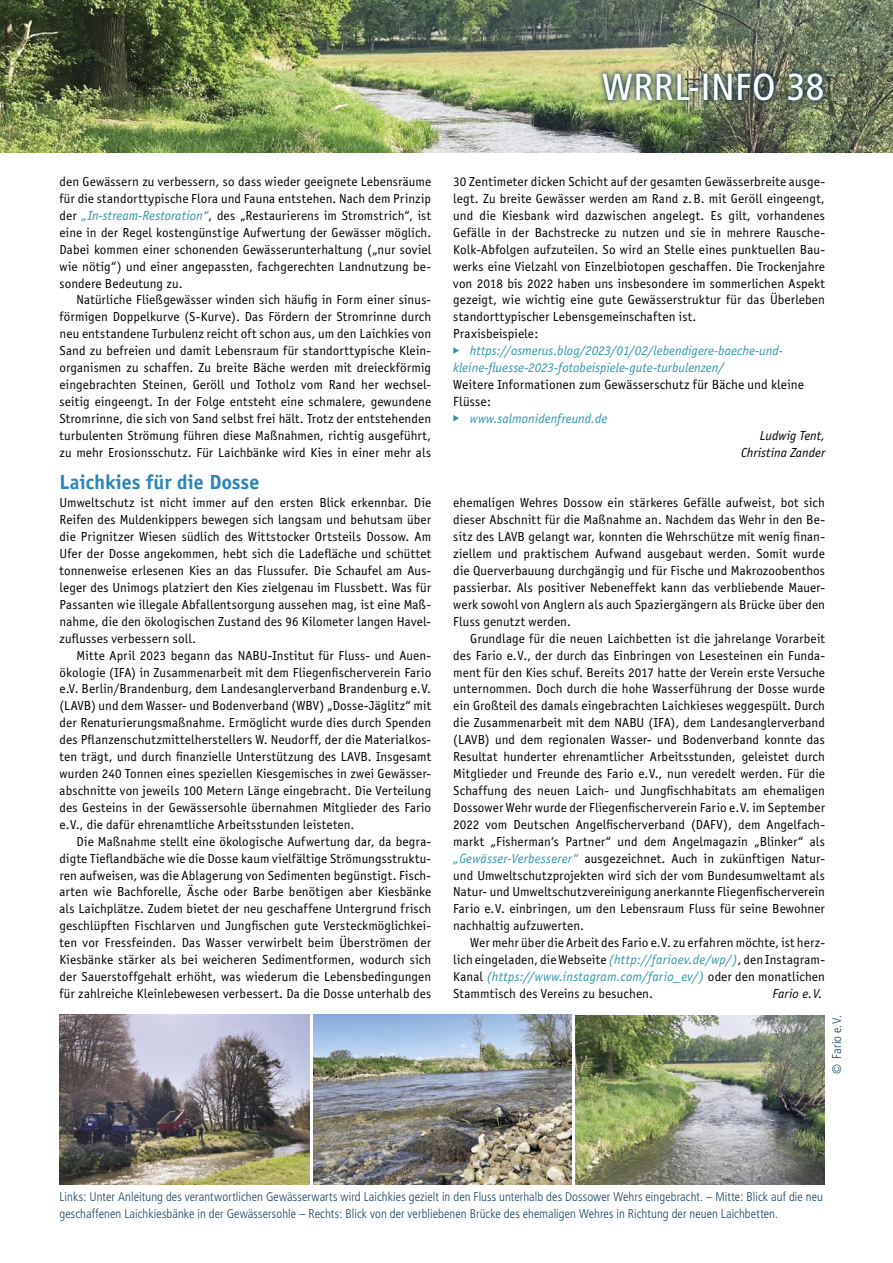
<style>
.page{position:relative;width:893px;height:1263px;background:#fff}
.page>*{position:absolute;margin:0;border:0;box-sizing:border-box;transform-origin:0 0}
.t1{font:condensed 37.5px "Frutiger";letter-spacing:.03em;color:#fff}
.ueber_1{font:700 21px "Officina Sans";letter-spacing:.005em;color:#2b85ba}
.liste{font:italic 13.65px/17px "Officina Sans";color:#3296a7}
.body_ohne_einzug{font:13.65px/17px "Officina Sans";letter-spacing:.01em;color:#000}
.body{font:italic 13.65px "Officina Sans";letter-spacing:.015em;color:#3296a7}
.body-2{font:13.5px/17px "Officina Sans";letter-spacing:.01em;color:#000;text-align:justify}
.body_ohne_einzug-2{font:13.5px/17px "Officina Sans";letter-spacing:.015em;color:#000;text-align:justify}
.autor{font:italic 13.5px/17px "Officina Sans";letter-spacing:.005em;color:#000;text-align:right}
.body-3{font:italic 13.5px "Officina Sans";letter-spacing:.005em;color:#000}
.bildunterschrift{font:300 condensed 12.6px/17px "Frutiger";letter-spacing:.005em;color:#19425d}
.s1{font-style:italic;font-size:13.65px;color:#3296a7}
.s2{font-style:normal;font-size:13.5px;color:#000}
</style>
<div class="page">
<img style="left:0;top:0;width:893px;height:152px">
<svg style="left:453px;top:347px;width:6px;height:7px"></svg>
<svg style="left:453px;top:415px;width:6px;height:7px"></svg>
<img style="left:313px;top:1015px;width:258px;height:169px">
<img style="left:575px;top:1015px;width:250px;height:169px">
<img style="left:60px;top:1015px;width:249px;height:169px">
<img style="left:597px;top:67px;width:232px;height:40px">
<p class="t1" style="left:603px;top:65px;width:223px">WRRL-INFO 38</p>
<p class="body-2" style="left:60px;top:173px;width:373px">den Gewässern zu verbessern, so dass wieder geeignete Lebensräume für die standorttypische Flora und Fauna entstehen. Nach dem Prinzip der <span class="s1">„In-stream-Restoration“</span>, des „Restaurierens im Stromstrich“, ist eine in der Regel kostengünstige Aufwertung der Gewässer möglich.<br>Dabei kommen einer schonenden Gewässerunterhaltung („nur soviel wie nötig“) und einer angepassten, fachgerechten Landnutzung be&shy;sondere Bedeutung zu.</p>
<p class="body-2" style="left:60px;top:292px;width:373px;text-indent:17px">Natürliche Fließgewässer winden sich häufig in Form einer sinus&shy;förmigen Doppelkurve (S-Kurve). Das Fördern der Stromrinne durch neu entstandene Turbulenz reicht oft schon aus, um den Laichkies von Sand zu befreien und damit Lebensraum für standorttypische Klein&shy;organismen zu schaffen. Zu breite Bäche werden mit dreieckförmig eingebrachten Steinen, Geröll und Totholz vom Rand her wechsel&shy;seitig eingeengt. In der Folge entsteht eine schmalere, gewundene Stromrinne, die sich von Sand selbst frei hält. Trotz der entstehenden turbulenten Strömung führen diese Maßnahmen, richtig ausgeführt, zu mehr Erosionsschutz. Für Laichbänke wird Kies in einer mehr als</p>
<p class="ueber_1" style="left:60px;top:469px;width:201px">Laichkies für die Dosse</p>
<p class="body_ohne_einzug-2" style="left:60px;top:495px;width:373px">Umweltschutz ist nicht immer auf den ersten Blick erkennbar. Die Reifen des Muldenkippers bewegen sich langsam und behutsam über die Prignitzer Wiesen südlich des Wittstocker Ortsteils Dossow. Am Ufer der Dosse angekommen, hebt sich die Ladefläche und schüttet tonnenweise erlesenen Kies an das Flussufer. Die Schaufel am Aus&shy;leger des Unimogs platziert den Kies zielgenau im Flussbett. Was für Passanten wie illegale Abfallentsorgung aussehen mag, ist eine Maß&shy;nahme, die den ökologischen Zustand des 96 Kilometer langen Havel&shy;zuflusses verbessern soll.</p>
<p class="body-2" style="left:60px;top:647px;width:373px;text-indent:17px">Mitte April 2023 begann das NABU-Institut für Fluss- und Auen&shy;ökologie (IFA) in Zusammenarbeit mit dem Fliegenfischerverein Fario e.V. Berlin/Brandenburg, dem Landesanglerverband Brandenburg e.V. (LAVB) und dem Wasser- und Bodenverband (WBV) „Dosse-Jäglitz“ mit der Renaturierungsmaßnahme. Ermöglicht wurde dies durch Spenden des Pflanzenschutzmittelherstellers W. Neudorff, der die Materialkos&shy;ten trägt, und durch finanzielle Unterstützung des LAVB. Insgesamt wurden 240 Tonnen eines speziellen Kiesgemisches in zwei Gewässer&shy;abschnitte von jeweils 100 Metern Länge eingebracht. Die Verteilung des Gesteins in der Gewässersohle übernahmen Mitglieder des Fario e.V., die dafür ehrenamtliche Arbeitsstunden leisteten.</p>
<p class="body-2" style="left:60px;top:833px;width:373px;text-indent:17px">Die Maßnahme stellt eine ökologische Aufwertung dar, da begra&shy;digte Tieflandbäche wie die Dosse kaum vielfältige Strömungsstruktu&shy;ren aufweisen, was die Ablagerung von Sedimenten begünstigt. Fisch&shy;arten wie Bachforelle, Äsche oder Barbe benötigen aber Kiesbänke als Laichplätze. Zudem bietet der neu geschaffene Untergrund frisch geschlüpften Fischlarven und Jungfischen gute Versteckmöglichkei&shy;ten vor Fressfeinden. Das Wasser verwirbelt beim Überströmen der Kiesbänke stärker als bei weicheren Sedimentformen, wodurch sich der Sauerstoffgehalt erhöht, was wiederum die Lebensbedingungen für zahlreiche Kleinlebewesen verbessert. Da die Dosse unterhalb des</p>
<p class="body-2" style="left:453px;top:173px;width:373px">30 Zentimeter dicken Schicht auf der gesamten Gewässerbreite ausge&shy;legt. Zu breite Gewässer werden am Rand z.B. mit Geröll eingeengt, und die Kiesbank wird dazwischen angelegt. Es gilt, vorhandenes Gefälle in der Bachstrecke zu nutzen und sie in mehrere Rausche-Kolk-Abfolgen aufzuteilen. So wird an Stelle eines punktuellen Bau&shy;werks eine Vielzahl von Einzelbiotopen geschaffen. Die Trockenjahre von 2018 bis 2022 haben uns insbesondere im sommerlichen Aspekt gezeigt, wie wichtig eine gute Gewässerstruktur für das Überleben standorttypischer Lebensgemeinschaften ist.</p>
<p class="body_ohne_einzug-2" style="left:453px;top:325px;width:86px">Praxisbeispiele:</p>
<p class="liste" style="left:453px;top:342px;width:331px;text-indent:17px">https://osmerus.blog/2023/01/02/lebendigere-baeche-und&shy;kleine-fluesse-2023-fotobeispiele-gute-turbulenzen/</p>
<p class="body_ohne_einzug" style="left:453px;top:376px;width:352px">Weitere Informationen zum Gewässerschutz für Bäche und kleine<br>Flüsse:</p>
<p class="liste" style="left:470px;top:410px;width:139px">www.salmonidenfreund.de</p>
<p class="autor" style="left:741px;top:427px;width:85px">Ludwig Tent,<br>Christina Zander</p>
<p class="body-2" style="left:453px;top:495px;width:373px">ehemaligen Wehres Dossow ein stärkeres Gefälle aufweist, bot sich dieser Abschnitt für die Maßnahme an. Nachdem das Wehr in den Be&shy;sitz des LAVB gelangt war, konnten die Wehrschütze mit wenig finan&shy;ziellem und praktischem Aufwand ausgebaut werden. Somit wurde die Querverbauung durchgängig und für Fische und Makrozoobenthos passierbar. Als positiver Nebeneffekt kann das verbliebende Mauer&shy;werk sowohl von Anglern als auch Spaziergängern als Brücke über den Fluss genutzt werden.</p>
<p class="body-2" style="left:453px;top:630px;width:373px;text-indent:17px">Grundlage für die neuen Laichbetten ist die jahrelange Vorarbeit des Fario e.V., der durch das Einbringen von Lesesteinen ein Funda&shy;ment für den Kies schuf. Bereits 2017 hatte der Verein erste Versuche unternommen. Doch durch die hohe Wasserführung der Dosse wurde ein Großteil des damals eingebrachten Laichkieses weggespült. Durch die Zusammenarbeit mit dem NABU (IFA), dem Landesanglerverband (LAVB) und dem regionalen Wasser- und Bodenverband konnte das Resultat hunderter ehrenamtlicher Arbeitsstunden, geleistet durch Mitglieder und Freunde des Fario e.V., nun veredelt werden. Für die Schaffung des neuen Laich- und Jungfischhabitats am ehemaligen Dossower Wehr wurde der Fliegenfischerverein Fario e.V. im September 2022 vom Deutschen Angelfischerverband (DAFV), dem Angelfach&shy;markt „Fisherman‘s Partner“ und dem Angelmagazin „Blinker“ als <span class="s1">„Gewässer-Verbesserer“</span> ausgezeichnet. Auch in zukünftigen Natur&shy;und Umweltschutzprojekten wird sich der vom Bundesumweltamt als Natur- und Umweltschutzvereinigung anerkannte Fliegenfischerverein Fario e.V. einbringen, um den Lebensraum Fluss für seine Bewohner nachhaltig aufzuwerten.</p>
<p class="body-2" style="left:453px;top:934px;width:373px;text-align:right">Wer mehr über die Arbeit des Fario e.V. zu erfahren möchte, ist herz&shy;lich eingeladen, die Webseite <span class="s1">(http://farioev.de/wp/)</span>, den Instagram-</p>
<p class="body" style="left:453px;top:969px;width:373px"><span class="s2">Kanal</span> (https://www.instagram.com/fario_ev/) <span class="s2">oder den monatlichen</span></p>
<p class="body-2" style="left:453px;top:985px;width:201px">Stammtisch des Vereins zu besuchen.</p>
<p class="body-3" style="left:772px;top:986px;width:51px">Fario e.V.</p>
<p class="bildunterschrift" style="left:828px;top:1074px;width:60px;rotate:-90deg">© Fario e.V.</p>
<p class="bildunterschrift" style="left:60px;top:1188px;width:765px">Links: Unter Anleitung des verantwortlichen Gewässerwarts wird Laichkies gezielt in den Fluss unterhalb des Dossower Wehrs eingebracht. – Mitte: Blick auf die neu geschaffenen Laichkiesbänke in der Gewässersohle – Rechts: Blick von der verbliebenen Brücke des ehemaligen Wehres in Richtung der neuen Laichbetten.</p>
</div>
